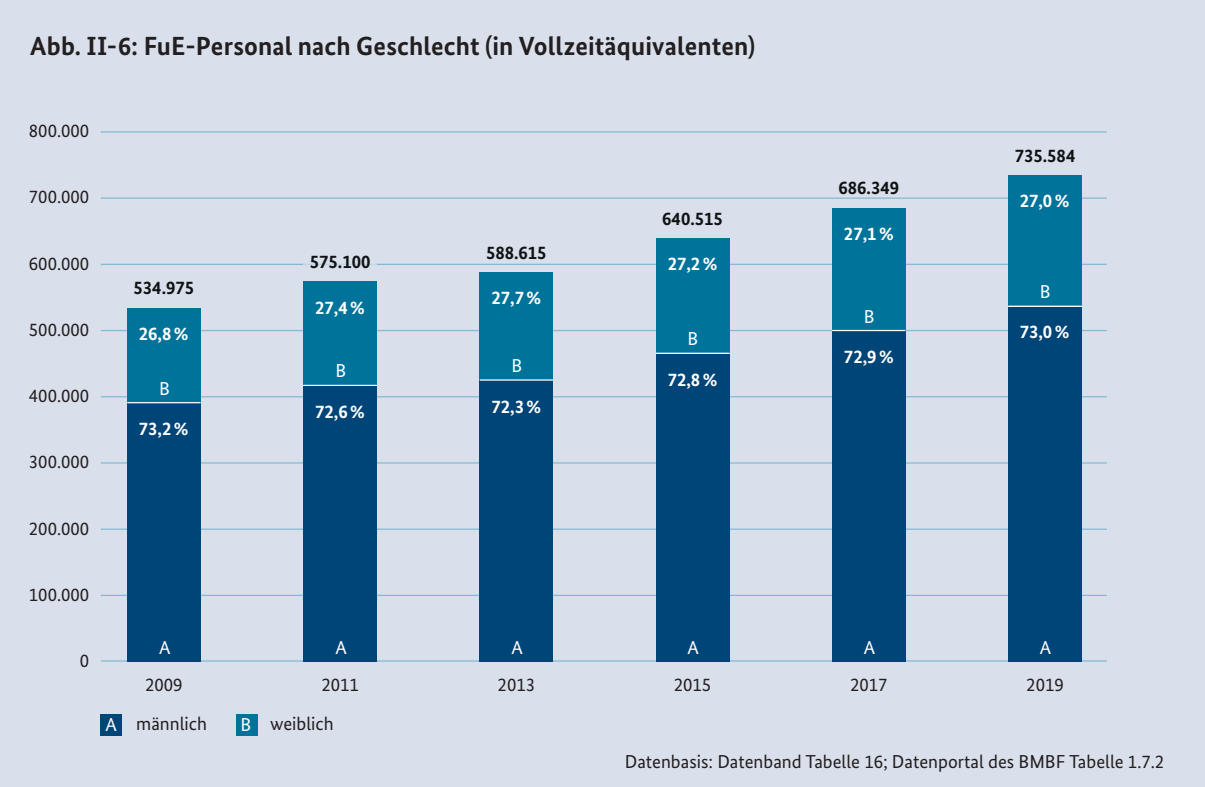
<style>
.page{position:relative;width:1205px;height:787px;background:#d9e0ec}
.page>*{position:absolute;margin:0;border:0;box-sizing:border-box;transform-origin:0 0}
.Headline_Grafiken{font:700 26.25px "Bundes Sans";letter-spacing:.005em;color:#231f20}
.Text_Grafik_7_5pt{font:18.75px "Bundes Sans";color:#231f20}
.t1{font:700 18.75px "Bundes Sans";color:#fff}
.t2{font:700 18.75px "Bundes Sans";color:#0f1313}
.t3{font:18.75px "Bundes Sans";color:#fff}
</style>
<div class="page">
<hr style="left:101px;top:660px;width:1006px;height:1px;background:#82bad3">
<hr style="left:101px;top:594px;width:1006px;height:2px;background:#82bad3">
<hr style="left:101px;top:528px;width:1006px;height:2px;background:#82bad3">
<hr style="left:101px;top:462px;width:1006px;height:1px;background:#82bad3">
<hr style="left:101px;top:396px;width:1006px;height:1px;background:#82bad3">
<hr style="left:101px;top:330px;width:1006px;height:1px;background:#82bad3">
<hr style="left:101px;top:264px;width:1006px;height:1px;background:#82bad3">
<hr style="left:101px;top:197px;width:1006px;height:2px;background:#82bad3">
<hr style="left:101px;top:131px;width:1006px;height:1px;background:#82bad3">
<div style="left:127px;top:308px;width:74px;height:94px;background:#00739a"></div>
<div style="left:303px;top:281px;width:74px;height:104px;background:#00739a"></div>
<div style="left:480px;top:272px;width:73px;height:108px;background:#00739a"></div>
<div style="left:656px;top:238px;width:73px;height:115px;background:#00739a"></div>
<div style="left:832px;top:208px;width:73px;height:122px;background:#00739a"></div>
<div style="left:1008px;top:175px;width:73px;height:131px;background:#00739a"></div>
<div style="left:127px;top:403px;width:74px;height:258px;background:#004578"></div>
<div style="left:303px;top:386px;width:74px;height:275px;background:#004578"></div>
<div style="left:480px;top:380px;width:73px;height:281px;background:#004578"></div>
<div style="left:656px;top:354px;width:73px;height:307px;background:#004578"></div>
<div style="left:832px;top:331px;width:73px;height:330px;background:#004578"></div>
<div style="left:1008px;top:307px;width:73px;height:354px;background:#004578"></div>
<div style="left:303px;top:250px;width:74px;height:29px;background:#d9e0ec"></div>
<hr style="left:127px;top:402px;width:74px;height:1px;background:#fff">
<hr style="left:303px;top:385px;width:74px;height:1px;background:#fff">
<hr style="left:480px;top:379px;width:73px;height:1px;background:#fff">
<hr style="left:656px;top:352px;width:73px;height:2px;background:#fff">
<hr style="left:832px;top:330px;width:73px;height:1px;background:#fff">
<hr style="left:1008px;top:305px;width:73px;height:2px;background:#fff">
<div style="left:100px;top:714px;width:22px;height:21px;background:#004578"></div>
<div style="left:236px;top:714px;width:21px;height:21px;background:#00739a"></div>
<p class="Headline_Grafiken" style="left:30px;top:30px;width:727px">Abb. II-6: FuE-Personal nach Geschlecht (in Vollzeitäquivalenten)</p>
<p class="Text_Grafik_7_5pt" style="left:29px;top:119px;width:62px">800.000</p>
<p class="Text_Grafik_7_5pt" style="left:29px;top:185px;width:62px">700.000</p>
<p class="Text_Grafik_7_5pt" style="left:29px;top:252px;width:62px">600.000</p>
<p class="Text_Grafik_7_5pt" style="left:29px;top:318px;width:62px">500.000</p>
<p class="Text_Grafik_7_5pt" style="left:29px;top:384px;width:62px">400.000</p>
<p class="Text_Grafik_7_5pt" style="left:29px;top:450px;width:62px">300.000</p>
<p class="t2" style="left:134px;top:276px;width:62px">534.975</p>
<p class="t1" style="left:139px;top:322px;width:51px">26,8%</p>
<p class="t3" style="left:159px;top:377px;width:12px">B</p>
<p class="t1" style="left:139px;top:417px;width:51px">73,2%</p>
<p class="t2" style="left:310px;top:250px;width:62px">575.100</p>
<p class="t1" style="left:315px;top:296px;width:51px">27,4 %</p>
<p class="t2" style="left:486px;top:241px;width:62px">588.615</p>
<p class="t1" style="left:491px;top:286px;width:51px">27,7%</p>
<p class="t3" style="left:335px;top:359px;width:12px">B</p>
<p class="t3" style="left:511px;top:354px;width:12px">B</p>
<p class="t1" style="left:315px;top:400px;width:51px">72,6%</p>
<p class="t1" style="left:491px;top:395px;width:51px">72,3%</p>
<p class="t2" style="left:662px;top:207px;width:62px">640.515</p>
<p class="t1" style="left:668px;top:252px;width:51px">27,2%</p>
<p class="t3" style="left:687px;top:327px;width:12px">B</p>
<p class="t1" style="left:668px;top:368px;width:51px">72,8%</p>
<p class="t2" style="left:838px;top:176px;width:62px">686.349</p>
<p class="t1" style="left:844px;top:222px;width:51px">27,1%</p>
<p class="t3" style="left:864px;top:305px;width:12px">B</p>
<p class="t1" style="left:844px;top:345px;width:51px">72,9%</p>
<p class="t2" style="left:1014px;top:144px;width:62px">735.584</p>
<p class="t1" style="left:1019px;top:189px;width:51px">27,0%</p>
<p class="t3" style="left:1040px;top:280px;width:12px">B</p>
<p class="t1" style="left:1019px;top:320px;width:51px">73,0%</p>
<p class="Text_Grafik_7_5pt" style="left:29px;top:516px;width:62px">200.000</p>
<p class="Text_Grafik_7_5pt" style="left:29px;top:583px;width:62px">100.000</p>
<p class="Text_Grafik_7_5pt" style="left:80px;top:649px;width:11px">0</p>
<p class="t3" style="left:159px;top:636px;width:13px">A</p>
<p class="t3" style="left:335px;top:636px;width:13px">A</p>
<p class="t3" style="left:511px;top:636px;width:13px">A</p>
<p class="t3" style="left:687px;top:636px;width:13px">A</p>
<p class="t3" style="left:864px;top:636px;width:13px">A</p>
<p class="t3" style="left:1040px;top:636px;width:13px">A</p>
<p class="Text_Grafik_7_5pt" style="left:145px;top:672px;width:39px">2009</p>
<p class="Text_Grafik_7_5pt" style="left:321px;top:672px;width:39px">2011</p>
<p class="Text_Grafik_7_5pt" style="left:498px;top:672px;width:39px">2013</p>
<p class="Text_Grafik_7_5pt" style="left:674px;top:672px;width:39px">2015</p>
<p class="Text_Grafik_7_5pt" style="left:850px;top:672px;width:39px">2017</p>
<p class="Text_Grafik_7_5pt" style="left:1026px;top:672px;width:39px">2019</p>
<p class="Text_Grafik_7_5pt" style="left:136px;top:712px;width:72px">männlich</p>
<p class="Text_Grafik_7_5pt" style="left:270px;top:712px;width:65px">weiblich</p>
<p class="t3" style="left:105px;top:712px;width:13px">A</p>
<p class="t3" style="left:241px;top:712px;width:12px">B</p>
<p class="Text_Grafik_7_5pt" style="left:625px;top:750px;width:541px">Datenbasis: Datenband Tabelle 16; Datenportal des BMBF Tabelle 1.7.2</p>
</div>
